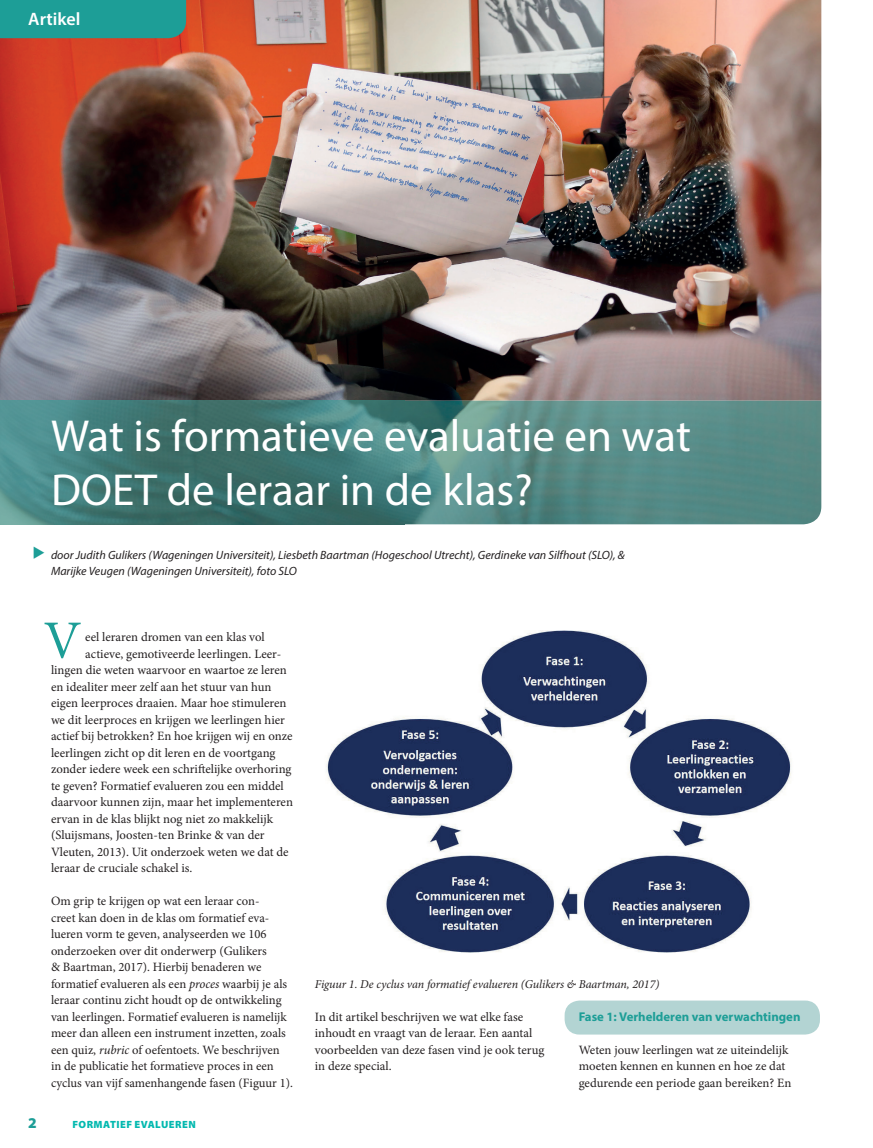
<style>
.page{position:relative;width:873px;height:1148px;background:#fff}
.page>*{position:absolute;margin:0;border:0;box-sizing:border-box;transform-origin:0 0}
.t1{font:54px "Minion Pro";color:#1d9e97}
.t2{font:45px/54px "Myriad Pro";color:#fff}
.t3{font:600 18px "Myriad Pro";color:#fff}
.t4{font:900 15px "Myriad Pro";color:#1d9e97}
.t5{font:12.75px/16.5px "Minion Pro";color:#231f20}
.t6{font:700 12.75px "Myriad Pro";color:#1d9e97}
.t7{font:italic 12px/16.5px "Myriad Pro";color:#231f20}
.t8{font:italic 12px "Minion Pro";letter-spacing:-.005em;color:#231f20}
.t9{font:900 10.5px "Myriad Pro";letter-spacing:.045em;color:#03b9af}
.s1{font-style:italic}
</style>
<div class="page">
<div style="left:564px;top:1000px;width:255px;height:35px;background:#b3d4d3;border-radius:15px"></div>
<img style="left:0;top:0;width:821px;height:401px">
<img style="left:326px;top:631px;width:465px;height:321px">
<svg style="left:821px;top:401px;width:1px;height:105px"></svg>
<img style="left:0;top:401px;width:821px;height:123px">
<div style="left:0;top:0;width:186px;height:38px;background:#1d9e97"></div>
<h3 class="t3" style="left:28px;top:8px;width:54px">Artikel</h3>
<h2 class="t2" style="left:51px;top:408px;width:641px">Wat is formatieve evaluatie en wat<br>DOET de leraar in de klas?</h2>
<p class="t7" style="left:51px;top:546px;width:575px">door Judith Gulikers (Wageningen Universiteit), Liesbeth Baartman (Hogeschool Utrecht), Gerdineke van Silfhout (SLO), &amp;<br>Marijke Veugen (Wageningen Universiteit), foto SLO</p>
<h1 class="t1" style="left:44px;top:604px;width:39px">V</h1>
<p class="t5" style="left:85px;top:629px;width:181px">eel leraren dromen van een klas vol</p>
<p class="t5" style="left:85px;top:645px;width:197px">actieve, gemotiveerde leerlingen. Leer-</p>
<p class="t5" style="left:51px;top:662px;width:237px">lingen die weten waarvoor en waartoe ze leren</p>
<p class="t5" style="left:51px;top:678px;width:222px">en idealiter meer zelf aan het stuur van hun</p>
<p class="t5" style="left:51px;top:695px;width:237px">eigen leerproces draaien. Maar hoe stimuleren</p>
<p class="t5" style="left:51px;top:711px;width:235px">we dit leerproces en krijgen we leerlingen hier</p>
<p class="t5" style="left:51px;top:728px;width:243px">actief bij betrokken? En hoe krijgen wij en onze</p>
<p class="t5" style="left:51px;top:744px;width:226px">leerlingen zicht op dit leren en de voortgang</p>
<p class="t5" style="left:51px;top:761px;width:242px">zonder iedere week een schriftelijke overhoring</p>
<p class="t5" style="left:51px;top:777px;width:234px">te geven? Formatief evalueren zou een middel</p>
<p class="t5" style="left:51px;top:794px;width:243px">daarvoor kunnen zijn, maar het implementeren</p>
<p class="t5" style="left:51px;top:810px;width:223px">ervan in de klas blijkt nog niet zo makkelijk</p>
<p class="t5" style="left:51px;top:827px;width:215px">(Sluijsmans, Joosten-ten Brinke &amp; van der</p>
<p class="t5" style="left:51px;top:843px;width:239px">Vleuten, 2013). Uit onderzoek weten we dat de</p>
<p class="t5" style="left:51px;top:860px;width:143px">leraar de cruciale schakel is.</p>
<p class="t5" style="left:51px;top:893px;width:243px">Om grip te krijgen op wat een leraar con-<br>creet kan doen in de klas om formatief eva&shy;lueren vorm te geven, analyseerden we 106 onder zoeken over dit onderwerp (Gulikers<br>&amp; Baartman, 2017). Hierbij benaderen we formatief evalueren als een <span class="s1">proces</span> waarbij je als leraar continu zicht houdt op de ontwikkeling van leerlingen. Formatief evalueren is namelijk meer dan alleen een instrument inzetten, zoals een quiz, <span class="s1">rubric</span> of oefentoets. We beschrijven in de publicatie het formatieve proces in een cyclus van vijf samenhangende fasen (Figuur 1).</p>
<p class="t4" style="left:28px;top:1113px;width:10px">2</p>
<p class="t9" style="left:73px;top:1118px;width:125px">FORMATIEF EVALUEREN</p>
<p class="t8" style="left:315px;top:976px;width:346px">Figuur 1. De cyclus van formatief evalueren (Gulikers &amp; Baartman, 2017)</p>
<p class="t5" style="left:315px;top:1008px;width:231px">In dit artikel beschrijven we wat elke fase inhoudt en vraagt van de leraar. Een aantal voorbeelden van deze fasen vind je ook terug in deze special.</p>
<p class="t6" style="left:578px;top:1008px;width:223px">Fase 1: Verhelderen van verwachtingen</p>
<p class="t5" style="left:578px;top:1041px;width:214px">Weten jouw leerlingen wat ze uiteindelijk moeten kennen en kunnen en hoe ze dat gedurende een periode gaan bereiken? En</p>
</div>
